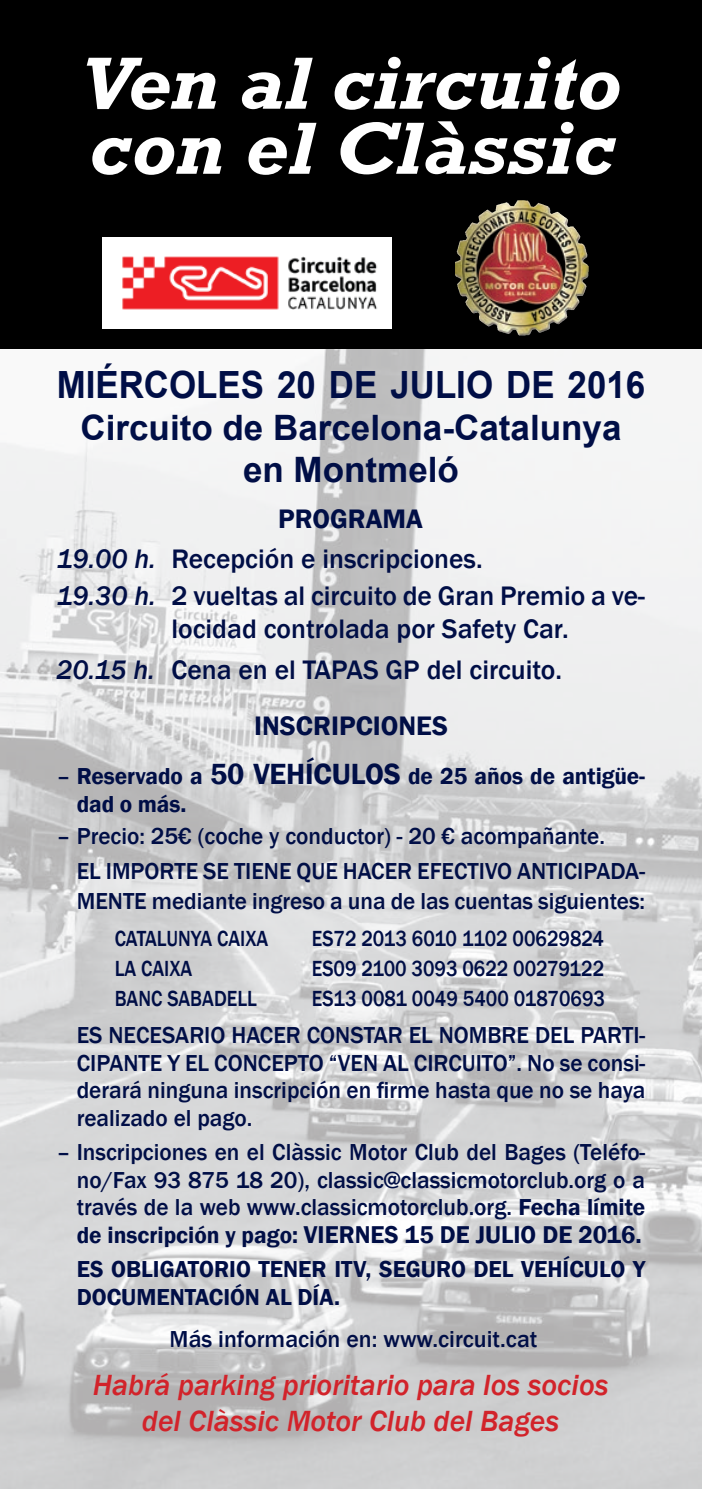
<style>
.page{position:relative;width:702px;height:1489px;background:#fff}
.page>*{position:absolute;margin:0;border:0;box-sizing:border-box;transform-origin:0 0}
.t1{font:italic 700 75px/65px "Rockwell";color:#fff;scale:1.06 1}
.t2{font:700 37.5px "Arial";color:#000e46;scale:.93 1}
.t3{font:700 35px/42px "Arial";color:#000e46;text-align:center}
.t4{font:italic 500 30px/36px "Franklin Gothic";color:#d2232a;text-align:center}
.t5{font:500 27.5px/40px "Franklin Gothic";color:#000e46}
.t6{font:600 25px "Franklin Gothic";color:#000e46}
.t7{font:500 23.75px/27.5px "Franklin Gothic";color:#000e46;text-align:justify}
.t8{font:600 23.75px/27.5px "Franklin Gothic";color:#000e46}
.t9{font:500 22.5px "Franklin Gothic";color:#000e46;scale:.87 1}
.s1{font-weight:600}
.s2{font-style:italic}
.s3{font-weight:500}
.s4{font-size:30px}
.s5{font-size:23.75px}
</style>
<div class="page">
<img style="left:0;top:349px;width:702px;height:1139px">
<div style="left:0;top:0;width:702px;height:349px;background:#000"></div>
<img style="left:455px;top:200px;width:70px;height:113px">
<img style="left:103px;top:237px;width:288px;height:92px">
<h1 class="t1" style="left:81px;top:53px;width:511px">Ven al circuito con el Clàssic</h1>
<h2 class="t2" style="left:57px;top:359px;width:634px">MIÉRCOLES 20 DE JULIO DE 2016</h2>
<h3 class="t3" style="left:80px;top:407px;width:542px">Circuito de Barcelona-Catalunya en Montmeló</h3>
<p class="t5" style="left:56px;top:499px;width:428px;text-indent:222px"><span class="s1">PROGRAMA<br></span><span class="s2">19.00 h.</span> Recepción e inscripciones.</p>
<p class="t5" style="left:171px;top:580px;width:475px;line-height:33px;text-indent:-115px"><span class="s2">19.30 h.</span> 2 vueltas al circuito de Gran Premio a ve&shy;locidad controlada por Safety Car.</p>
<p class="t5" style="left:254px;top:641px;width:309px;line-height:56.8px;text-indent:-198px"><span class="s2">20.15 h.</span> Cena en el TAPAS GP del circuito.<br><span class="s1">INSCRIPCIONES</span></p>
<p class="t8" style="left:77px;top:762px;width:570px;text-indent:-20px"><span class="s3">–</span> Reservado a <span class="s4">50 VEHÍCULOS</span> de 25 años de antigüe&shy;dad o más.</p>
<p class="t7" style="left:77px;top:819px;width:570px;line-height:34.5px;text-indent:-20px">– Precio: 25€ (coche y conductor) - 20 € acompañante.<br>EL IMPORTE SE TIENE QUE HACER EFECTIVO ANTICIPADA-</p>
<p class="t7" style="left:77px;top:887px;width:570px">MENTE mediante ingreso a una de las cuentas siguientes:</p>
<p class="t9" style="left:115px;top:924px;width:178px">CATALUNYA CAIXA</p>
<p class="t9" style="left:312px;top:924px;width:337px">ES72 2013 6010 1102 00629824</p>
<p class="t9" style="left:115px;top:954px;width:91px">LA CAIXA</p>
<p class="t9" style="left:312px;top:954px;width:337px">ES09 2100 3093 0622 00279122</p>
<p class="t9" style="left:115px;top:984px;width:165px">BANC SABADELL</p>
<p class="t9" style="left:312px;top:984px;width:338px">ES13 0081 0049 5400 01870693</p>
<p class="t7" style="left:77px;top:1021px;width:570px">ES NECESARIO HACER CONSTAR EL NOMBRE DEL PARTI-CIPANTE Y EL CONCEPTO “VEN AL CIRCUITO”. No se consi&shy;derará ninguna inscripción en firme hasta que no se haya realizado el pago.</p>
<p class="t7" style="left:77px;top:1138px;width:570px;text-indent:-20px">– Inscripciones en el Clàssic Motor Club del Bages (Teléfo&shy;no/Fax 93 875 18 20), classic@classicmotorclub.org o a través de la web www.classicmotorclub.org. <span class="s1">Fecha límite</span></p>
<p class="t6" style="left:77px;top:1218px;width:566px"><span class="s5">de inscripción y pago:</span> VIERNES 15 DE JULIO DE 2016.</p>
<p class="t8" style="left:77px;top:1255px;width:570px">ES OBLIGATORIO TENER ITV, SEGURO DEL VEHÍCULO Y<br>DOCUMENTACIÓN AL DÍA.</p>
<p class="t7" style="left:170px;top:1324px;width:369px">Más información en: www.circuit.cat</p>
<p class="t4" style="left:93px;top:1366px;width:517px">Habrá parking prioritario para los socios del Clàssic Motor Club del Bages</p>
</div>
